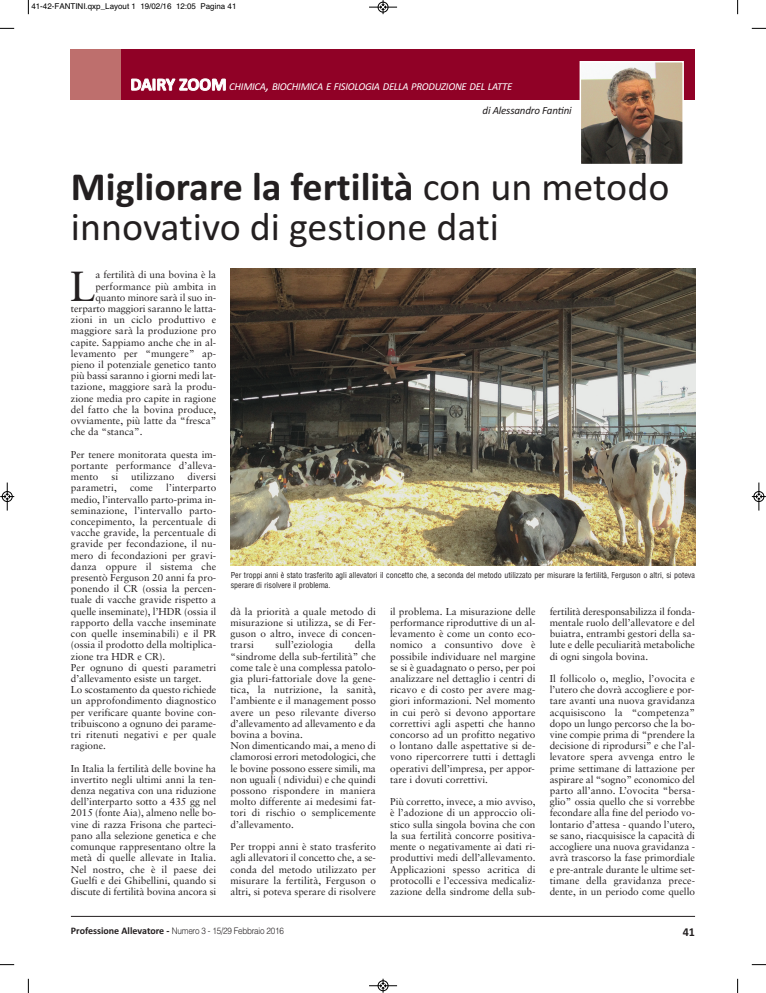
<style>
.page{position:relative;width:766px;height:993px;background:#fff}
.page>*{position:absolute;margin:0;border:0;box-sizing:border-box;transform-origin:0 0}
.t1{font:42.1px "Sabon";color:#231f20}
.t2{font:40px/40px "Calibri";color:#231f20}
.t3{font:700 12px "Calibri";color:#231f20}
.t4{font:italic 11px "Calibri";color:#231f20}
.t5{font:italic 10.6px "Calibri";letter-spacing:-.025em;color:#fff}
.t6{font:10px/11.2px "Sabon";color:#231f20;text-align:justify}
.t7{font:300 9px "Helvetica";letter-spacing:-.025em;color:#231f20;scale:.9 1}
.t8{font:condensed 8px/9.6px "Helvetica LT Std";color:#231f20}
.t9{font:8px "Helvetica";color:#000}
.s1{font-weight:700;font-style:normal;font-size:17.6px}
.s2{font-size:14.1px}
.s3{font-weight:700}
.s4{font-family:"Calibri";font-weight:700;font-size:10px}
</style>
<div class="page">
<hr style="left:71px;top:915px;width:623px;height:1px;background:#231f20">
<div style="left:71px;top:49px;width:623px;height:51px;background:#900126"></div>
<div style="left:71px;top:49px;width:50px;height:51px;background:#be6f6d"></div>
<img style="left:582px;top:64px;width:98px;height:98px">
<div style="left:579px;top:61px;width:104px;height:104px;border:2px solid #fff"></div>
<img style="left:230px;top:269px;width:464px;height:296px">
<svg style="left:28px;top:0;width:1px;height:14px"></svg>
<svg style="left:0;top:28px;width:14px;height:1px"></svg>
<svg style="left:737px;top:0;width:1px;height:14px"></svg>
<svg style="left:751px;top:28px;width:14px;height:1px"></svg>
<svg style="left:28px;top:978px;width:1px;height:14px"></svg>
<svg style="left:0;top:964px;width:14px;height:1px"></svg>
<svg style="left:737px;top:978px;width:1px;height:14px"></svg>
<svg style="left:751px;top:964px;width:14px;height:1px"></svg>
<svg style="left:369px;top:0;width:28px;height:14px"></svg>
<svg style="left:369px;top:978px;width:28px;height:14px"></svg>
<svg style="left:0;top:482px;width:14px;height:28px"></svg>
<svg style="left:751px;top:482px;width:14px;height:28px"></svg>
<p class="t9" style="left:31px;top:2px;width:207px">41-42-FANTINI.qxp_Layout 1 19/02/16 12:05 Pagina 41</p>
<p class="t5" style="left:130px;top:80px;width:383px"><span class="s1">DAIRY ZOOM</span> CHIMICA<span class="s2">,</span> BIOCHIMICA E FISIOLOGIA DELLA PRODUZIONE DEL LATTE</p>
<p class="t4" style="left:482px;top:104px;width:91px">DI ALESSANDRO FANTINI</p>
<h2 class="t2" style="left:71px;top:166px;width:600px"><span class="s3">Migliorare la fertilità</span> con un metodo innovativo di gestione dati</h2>
<h1 class="t1" style="left:70px;top:268px;width:27px">L</h1>
<p class="t6" style="left:95px;top:270px;width:122px">a fertilità di una bovina è la</p>
<p class="t6" style="left:95px;top:281px;width:122px">performance più ambita in</p>
<p class="t6" style="left:95px;top:292px;width:122px">quanto minore sarà il suo in-</p>
<p class="t6" style="left:71px;top:303px;width:147px">terparto maggiori saranno le latta-</p>
<p class="t6" style="left:71px;top:315px;width:147px">zioni in un ciclo produttivo e</p>
<p class="t6" style="left:71px;top:326px;width:147px">maggiore sarà la produzione pro</p>
<p class="t6" style="left:71px;top:337px;width:147px">capite. Sappiamo anche che in al-</p>
<p class="t6" style="left:71px;top:348px;width:147px">levamento per “mungere” ap-</p>
<p class="t6" style="left:71px;top:359px;width:147px">pieno il potenziale genetico tanto</p>
<p class="t6" style="left:71px;top:371px;width:147px">più bassi saranno i giorni medi lat-</p>
<p class="t6" style="left:71px;top:382px;width:147px">tazione, maggiore sarà la produ-</p>
<p class="t6" style="left:71px;top:393px;width:147px">zione media pro capite in ragione</p>
<p class="t6" style="left:71px;top:404px;width:147px">del fatto che la bovina produce,</p>
<p class="t6" style="left:71px;top:415px;width:147px">ovviamente, più latte da “fresca”</p>
<p class="t6" style="left:71px;top:427px;width:73px">che da “stanca”.</p>
<p class="t6" style="left:71px;top:449px;width:147px">Per tenere monitorata questa im&shy;portante performance d’alleva&shy;mento</p>
<p class="t6" style="left:111px;top:471px;width:8px">si</p>
<p class="t6" style="left:131px;top:471px;width:45px">utilizzano</p>
<p class="t6" style="left:187px;top:471px;width:30px">diversi</p>
<p class="t6" style="left:71px;top:483px;width:47px">parametri,</p>
<p class="t6" style="left:130px;top:483px;width:25px">come</p>
<p class="t6" style="left:71px;top:483px;width:147px;text-align:left;text-indent:95px">l’interparto medio, l’intervallo parto-prima in&shy;seminazione, l’intervallo parto&shy;concepimento, la percentuale di vacche gravide, la percentuale di gravide per fecondazione, il nu&shy;mero di fecondazioni per gravi&shy;danza oppure il sistema che presentò Ferguson 20 anni fa pro&shy;ponendo il CR (ossia la percen&shy;tuale di vacche gravide rispetto a quelle inseminate), l’HDR (ossia il rapporto della vacche inseminate con quelle inseminabili) e il PR (ossia il prodotto della moltiplica&shy;zione tra HDR e CR).<br>Per ognuno di questi parametri d’allevamento esiste un target.<br>Lo scostamento da questo richiede un approfondimento diagnostico per verificare quante bovine con&shy;tribuiscono a ognuno dei parame&shy;tri ritenuti negativi e per quale ragione.</p>
<p class="t6" style="left:71px;top:763px;width:147px">In Italia la fertilità delle bovine ha invertito negli ultimi anni la ten&shy;denza negativa con una riduzione dell’interparto sotto a 435 gg nel 2015 (fonte Aia), almeno nelle bo&shy;vine di razza Frisona che parteci&shy;pano alla selezione genetica e che comunque rappresentano oltre la metà di quelle allevate in Italia.<br>Nel nostro, che è il paese dei Guelfi e dei Ghibellini, quando si discute di fertilità bovina ancora si</p>
<p class="t8" style="left:230px;top:571px;width:465px">Per troppi anni è stato trasferito agli allevatori il concetto che, a seconda del metodo utilizzato per misurare la fertilità, Ferguson o altri, si poteva sperare di risolvere il problema.</p>
<p class="t6" style="left:230px;top:606px;width:147px">dà la priorità a quale metodo di misurazione si utilizza, se di Fer&shy;guson o altro, invece di concen&shy;trarsi</p>
<p class="t6" style="left:230px;top:639px;width:147px;text-align:left;text-indent:124px">della “sindrome della sub-fertilità” che come tale è una complessa patolo&shy;gia pluri-fattoriale dove la gene&shy;tica, la nutrizione, la sanità, l’ambiente e il management posso avere un peso rilevante diverso d’allevamento ad allevamento e da bovina a bovina.<br>Non dimenticando mai, a meno di clamorosi errori metodologici, che le bovine possono essere simili, ma non uguali ( ndividui) e che quindi possono rispondere in maniera molto differente ai medesimi fat&shy;tori di rischio o semplicemente d’allevamento.</p>
<p class="t6" style="left:230px;top:841px;width:147px">Per troppi anni è stato trasferito agli allevatori il concetto che, a se&shy;conda del metodo utilizzato per misurare la fertilità, Ferguson o altri, si poteva sperare di risolvere</p>
<p class="t6" style="left:275px;top:639px;width:59px">sull’eziologia</p>
<p class="t6" style="left:390px;top:606px;width:147px">il problema. La misurazione delle performance riproduttive di un al&shy;levamento è come un conto eco&shy;nomico a consuntivo dove è possibile individuare nel margine se si è guadagnato o perso, per poi analizzare nel dettaglio i centri di ricavo e di costo per avere mag&shy;giori informazioni. Nel momento in cui però si devono apportare correttivi agli aspetti che hanno concorso ad un profitto negativo o lontano dalle aspettative si de&shy;vono ripercorrere tutti i dettagli operativi dell’impresa, per appor&shy;tare i dovuti correttivi.</p>
<p class="t6" style="left:390px;top:796px;width:147px">Più corretto, invece, a mio avviso, è l’adozione di un approccio oli&shy;stico sulla singola bovina che con la sua fertilità concorre positiva&shy;mente o negativamente ai dati ri&shy;produttivi medi dell’allevamento.<br>Applicazioni spesso acritica di protocolli e l’eccessiva medicaliz&shy;zazione della sindrome della sub-</p>
<p class="t6" style="left:549px;top:606px;width:147px">fertilità deresponsabilizza il fonda&shy;mentale ruolo dell’allevatore e del buiatra, entrambi gestori della sa&shy;lute e delle peculiarità metaboliche di ogni singola bovina.</p>
<p class="t6" style="left:549px;top:673px;width:147px">Il follicolo o, meglio, l’ovocita e l’utero che dovrà accogliere e por&shy;tare avanti una nuova gravidanza acquisiscono la “competenza” dopo un lungo percorso che la bo&shy;vine compie prima di “prendere la decisione di riprodursi” e che l’al&shy;levatore spera avvenga entro le prime settimane di lattazione per aspirare al “sogno” economico del parto all’anno. L’ovocita “bersa&shy;glio” ossia quello che si vorrebbe fecondare alla fine del periodo vo&shy;lontario d’attesa - quando l’utero, se sano, riacquisisce la capacità di accogliere una nuova gravidanza - avrà trascorso la fase primordiale e pre-antrale durante le ultime set&shy;timane della gravidanza prece&shy;dente, in un periodo come quello</p>
<p class="t7" style="left:71px;top:922px;width:238px"><span class="s4">Professione Allevatore -</span> Numero 3 - 15/29 Febbraio 2016</p>
<p class="t3" style="left:682px;top:924px;width:14px">41</p>
</div>
